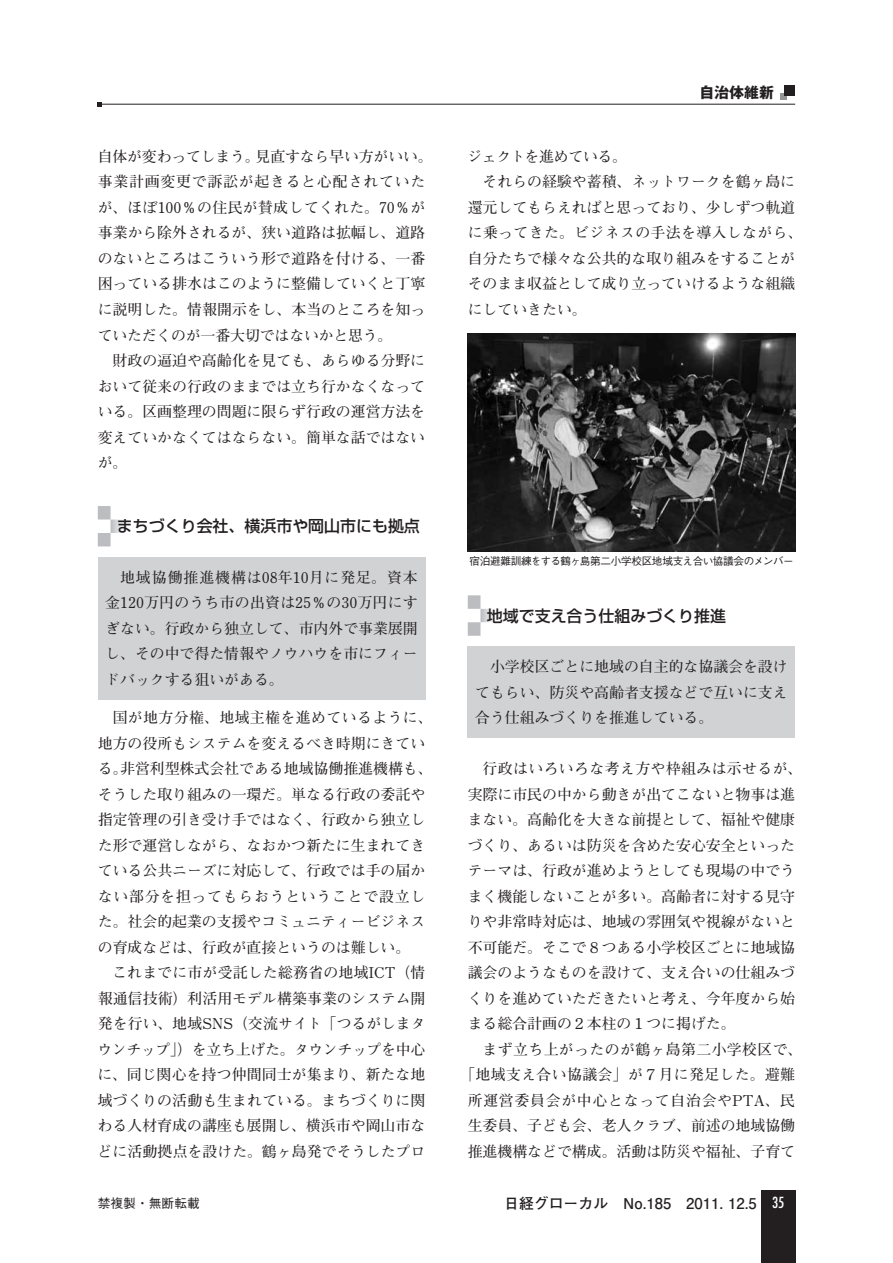
<style>
.page{position:relative;width:893px;height:1263px;background:#fff}
.page>*{position:absolute;margin:0;border:0;box-sizing:border-box;transform-origin:0 0}
.t1{font:500 15.9px "Shin Go Pro";color:#231f20}
.t2{font:700 14.85px/25.5px "Futo Min A101 Pro";color:#231f20;text-align:justify}
.t3{font:700 14.85px "Futo Min A101 Pro";letter-spacing:.025em;color:#231f20}
.t4{font:700 14.85px "Futo Go B101 Pro";color:#231f20}
.t5{font:700 14.85px "Futo Min A101 Pro";letter-spacing:.05em;color:#231f20}
.t6{font:700 14.85px "Futo Min A101 Pro";letter-spacing:-.025em;color:#231f20}
.t7{font:700 14.85px "Gothic MB101 Pro";color:#231f20}
.t8{font:500 12.75px "Gothic BBB Pro";color:#231f20}
.t9{font:500 10.65px "Gothic BBB Pro";letter-spacing:-.04em;color:#231f20}
.s1{font-family:"Futura Std";font-weight:400;font-stretch:condensed;color:#fff}
</style>
<div class="page">
<hr style="left:98px;top:104px;width:697px;height:1px;background:#231f20">
<svg style="left:98px;top:102px;width:4px;height:4px"></svg>
<div style="left:780px;top:94px;width:7px;height:6px;background:#939598"></div>
<div style="left:784px;top:85px;width:11px;height:11px;background:#231f20"></div>
<div style="left:761px;top:1191px;width:34px;height:72px;background:#231f20"></div>
<div style="left:98px;top:506px;width:13px;height:13px;background:#bcbdc0"></div>
<div style="left:98px;top:533px;width:13px;height:13px;background:#bcbdc0"></div>
<svg style="left:111px;top:519px;width:11px;height:14px"></svg>
<div style="left:98px;top:557px;width:327px;height:142px;background:#d1d2d4"></div>
<div style="left:468px;top:595px;width:12px;height:14px;background:#bcbdc0"></div>
<div style="left:468px;top:622px;width:12px;height:14px;background:#bcbdc0"></div>
<svg style="left:480px;top:609px;width:12px;height:13px"></svg>
<div style="left:468px;top:646px;width:327px;height:92px;background:#d1d2d4"></div>
<img style="left:468px;top:333px;width:327px;height:218px">
<p class="t2" style="left:98px;top:142px;width:337px;text-align:left">自体が変わってしまう。見直すなら早い方がいい。事業計画変更で訴訟が起きると心配されていたが、ほぼ100％の住民が賛成してくれた。70％が事業から除外されるが、狭い道路は拡幅し、道路のないところはこういう形で道路を付ける、一番困っている排水はこのように整備していくと丁寧に説明した。情報開示をし、本当のところを知っていただくのが一番大切ではないかと思う。</p>
<p class="t2" style="left:98px;top:346px;width:329px;text-indent:15px">財政の逼迫や高齢化を見ても、あらゆる分野において従来の行政のままでは立ち行かなくなっている。区画整理の問題に限らず行政の運営方法を変えていかなくてはならない。簡単な話ではないが。</p>
<p class="t1" style="left:117px;top:513px;width:304px">まちづくり会社、横浜市や岡山市にも拠点</p>
<p class="t2" style="left:105px;top:563px;width:314px;text-indent:15px">地域協働推進機構は08年10月に発足。資本金120万円のうち市の出資は25％の30万円にすぎない。行政から独立して、市内外で事業展開し、その中で得た情報やノウハウを市にフィードバックする狙いがある。</p>
<p class="t2" style="left:98px;top:703px;width:336px;text-align:left;text-indent:15px">国が地方分権、地域主権を進めているように、地方の役所もシステムを変えるべき時期にきている。非営利型株式会社である地域協働推進機構も、そうした取り組みの一環だ。単なる行政の委託や指定管理の引き受け手ではなく、行政から独立した形で運営しながら、なおかつ新たに生まれてきている公共ニーズに対応して、行政では手の届かない部分を担ってもらおうということで設立した。社会的起業の支援やコミュニティービジネスの育成などは、行政が直接というのは難しい。</p>
<p class="t2" style="left:98px;top:958px;width:330px;text-indent:15px">これまでに市が受託した総務省の地域ICT（情報通信技術）利活用モデル構築事業のシステム開発を行い、地域SNS（交流サイト「つるがしまタウンチップ」）を立ち上げた。タウンチップを中心に、同じ関心を持つ仲間同士が集まり、新たな地域づくりの活動も生まれている。まちづくりに関わる人材育成の講座も展開し、横浜市や岡山市などに活動拠点を設けた。鶴ヶ島発でそうしたプロ</p>
<p class="t7" style="left:699px;top:80px;width:76px">自治体維新</p>
<p class="t6" style="left:467px;top:145px;width:161px">ジェクトを進めている。</p>
<p class="t2" style="left:483px;top:167px;width:314px">それらの経験や蓄積、ネットワークを鶴ヶ島に</p>
<p class="t2" style="left:468px;top:193px;width:329px">還元してもらえればと思っており、少しずつ軌道</p>
<p class="t3" style="left:468px;top:221px;width:336px">に乗ってきた。ビジネスの手法を導入しながら、</p>
<p class="t2" style="left:468px;top:244px;width:329px">自分たちで様々な公共的な取り組みをすることが</p>
<p class="t2" style="left:468px;top:269px;width:329px">そのまま収益として成り立っていけるような組織</p>
<p class="t2" style="left:468px;top:295px;width:121px">にしていきたい。</p>
<p class="t9" style="left:470px;top:552px;width:326px">宿泊避難訓練をする鶴ヶ島第二小学校区地域支え合い協議会のメンバー</p>
<p class="t1" style="left:487px;top:602px;width:241px">地域で支え合う仕組みづくり推進</p>
<p class="t2" style="left:475px;top:652px;width:314px;text-indent:15px">小学校区ごとに地域の自主的な協議会を設けてもらい、防災や高齢者支援などで互いに支え合う仕組みづくりを推進している。</p>
<p class="t2" style="left:468px;top:754px;width:336px;text-align:left;text-indent:15px">行政はいろいろな考え方や枠組みは示せるが、実際に市民の中から動きが出てこないと物事は進まない。高齢化を大きな前提として、福祉や健康づくり、あるいは防災を含めた安心安全といったテーマは、行政が進めようとしても現場の中でうまく機能しないことが多い。高齢者に対する見守りや非常時対応は、地域の雰囲気や視線がないと不可能だ。そこで８つある小学校区ごとに地域協議会のようなものを設けて、支え合いの仕組みづくりを進めていただきたいと考え、今年度から始まる総合計画の２本柱の１つに掲げた。</p>
<p class="t3" style="left:483px;top:1038px;width:321px">まず立ち上がったのが鶴ヶ島第二小学校区で、</p>
<p class="t3" style="left:460px;top:1063px;width:336px">「地域支え合い協議会」が７月に発足した。避難</p>
<p class="t5" style="left:468px;top:1089px;width:329px">所運営委員会が中心となって自治会やPTA、民</p>
<p class="t2" style="left:468px;top:1111px;width:329px">生委員、子ども会、老人クラブ、前述の地域協働</p>
<p class="t2" style="left:468px;top:1137px;width:329px">推進機構などで構成。活動は防災や福祉、子育て</p>
<p class="t8" style="left:98px;top:1193px;width:104px">禁複製・無断転載</p>
<p class="t4" style="left:504px;top:1191px;width:282px">日経グローカル　No.185　2011. 12.5 <span class="s1">35</span></p>
</div>
